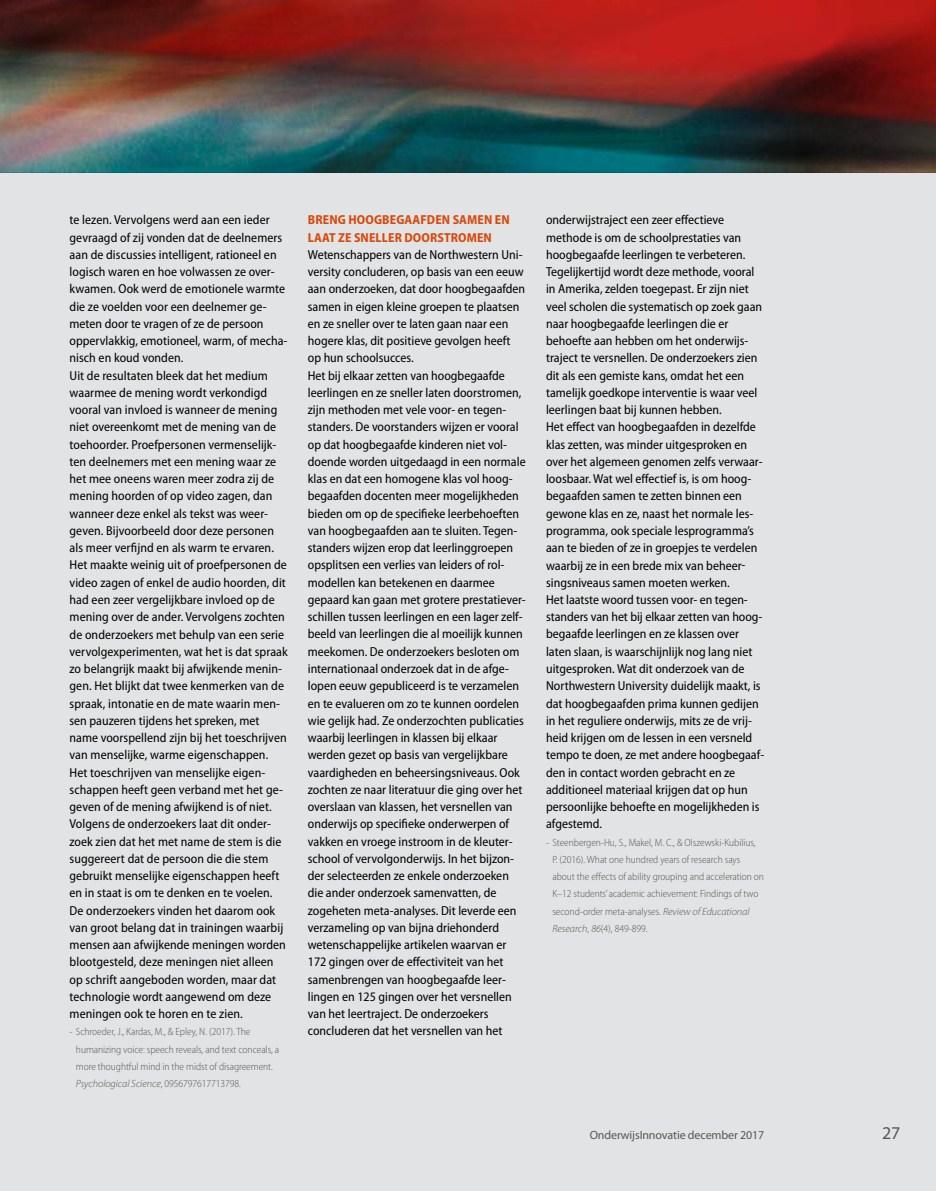
<style>
.page{position:relative;width:936px;height:1191px;background:#fff}
.page>*{position:absolute;margin:0;border:0;box-sizing:border-box;transform-origin:0 0}
.t1{font:18px "Myriad Pro";color:#575756}
.t2{font:semi-condensed 13.05px/17.2px "Myriad Pro";color:#000}
.t3{font:700 semi-condensed 13.05px/17.2px "Myriad Pro";letter-spacing:.01em;color:#d7490c}
.t4{font:12px "Myriad Pro";letter-spacing:-.01em;color:#575756}
.t5{font:300 semi-condensed 10.5px/17.2px "Myriad Pro";letter-spacing:-.005em;color:#575756}
.s1{font-style:italic;font-stretch:normal}
</style>
<div class="page">
<div style="left:0;top:172px;width:935px;height:1019px;background:#e2e3e4"></div>
<img style="left:0;top:0;width:935px;height:172px">
<p class="t2" style="left:70px;top:212px;width:220px">te lezen. Vervolgens werd aan een ieder gevraagd of zij vonden dat de deelnemers aan de discussies intelligent, rationeel en logisch waren en hoe volwassen ze over&shy;kwamen. Ook werd de emotionele warmte die ze voelden voor een deelnemer ge&shy;meten door te vragen of ze de persoon oppervlakkig, emotioneel, warm, of mecha&shy;nisch en koud vonden.<br>Uit de resultaten bleek dat het medium waarmee de mening wordt verkondigd vooral van invloed is wanneer de mening niet overeenkomt met de mening van de toehoorder. Proefpersonen vermenselijk&shy;ten deelnemers met een mening waar ze het mee oneens waren meer zodra zij de mening hoorden of op video zagen, dan wanneer deze enkel als tekst was weer&shy;geven. Bijvoorbeeld door deze personen als meer verfijnd en als warm te ervaren.<br>Het maakte weinig uit of proefpersonen de video zagen of enkel de audio hoorden, dit had een zeer vergelijkbare invloed op de mening over de ander. Vervolgens zochten de onderzoekers met behulp van een serie vervolgexperimenten, wat het is dat spraak zo belangrijk maakt bij afwijkende menin&shy;gen. Het blijkt dat twee kenmerken van de spraak, intonatie en de mate waarin men&shy;sen pauzeren tijdens het spreken, met name voorspellend zijn bij het toeschrijven van menselijke, warme eigenschappen.<br>Het toeschrijven van menselijke eigen&shy;schappen heeft geen verband met het ge&shy;geven of de mening afwijkend is of niet.<br>Volgens de onderzoekers laat dit onder&shy;zoek zien dat het met name de stem is die suggereert dat de persoon die die stem gebruikt menselijke eigenschappen heeft en in staat is om te denken en te voelen.<br>De onderzoekers vinden het daarom ook van groot belang dat in trainingen waarbij mensen aan afwijkende meningen worden blootgesteld, deze meningen niet alleen op schrift aangeboden worden, maar dat technologie wordt aangewend om deze meningen ook te horen en te zien.</p>
<p class="t5" style="left:76px;top:1023px;width:205px;text-indent:-6px">- Schroeder, J., Kardas, M., &amp; Epley, N. (2017). The humanizing voice: speech reveals, and text conceals, a more thoughtful mind in the midst of disagreement.<br><span class="s1">Psychological Science</span>, 0956797617713798.</p>
<p class="t3" style="left:308px;top:211px;width:203px">BRENG HOOGBEGAAFDEN SAMEN EN<br>LAAT ZE SNELLER DOORSTROMEN</p>
<p class="t2" style="left:308px;top:246px;width:219px">Wetenschappers van de Northwestern Uni&shy;versity concluderen, op basis van een eeuw aan onderzoeken, dat door hoogbegaafden samen in eigen kleine groepen te plaatsen en ze sneller over te laten gaan naar een hogere klas, dit positieve gevolgen heeft op hun schoolsucces.<br>Het bij elkaar zetten van hoogbegaafde leerlingen en ze sneller laten doorstromen, zijn methoden met vele voor- en tegen&shy;standers. De voorstanders wijzen er vooral op dat hoogbegaafde kinderen niet vol&shy;doende worden uitgedaagd in een normale klas en dat een homogene klas vol hoog&shy;begaafden docenten meer mogelijkheden bieden om op de specifieke leerbehoeften van hoogbegaafden aan te sluiten. Tegen&shy;standers wijzen erop dat leerlinggroepen opsplitsen een verlies van leiders of rol&shy;modellen kan betekenen en daarmee gepaard kan gaan met grotere prestatiever&shy;schillen tussen leerlingen en een lager zelf&shy;beeld van leerlingen die al moeilijk kunnen meekomen. De onderzoekers besloten om internationaal onderzoek dat in de afge&shy;lopen eeuw gepubliceerd is te verzamelen en te evalueren om zo te kunnen oordelen wie gelijk had. Ze onderzochten publicaties waarbij leerlingen in klassen bij elkaar werden gezet op basis van vergelijkbare vaardigheden en beheersingsniveaus. Ook zochten ze naar literatuur die ging over het overslaan van klassen, het versnellen van onderwijs op specifieke onderwerpen of vakken en vroege instroom in de kleuter&shy;school of vervolgonderwijs. In het bijzon&shy;der selecteerden ze enkele onderzoeken die ander onderzoek samenvatten, de zogeheten meta-analyses. Dit leverde een verzameling op van bijna driehonderd wetenschappelijke artikelen waarvan er 172 gingen over de effectiviteit van het samenbrengen van hoogbegaafde leer&shy;lingen en 125 gingen over het versnellen van het leertraject. De onderzoekers concluderen dat het versnellen van het</p>
<p class="t2" style="left:546px;top:212px;width:220px">onderwijstraject een zeer effectieve methode is om de schoolprestaties van hoogbegaafde leerlingen te verbeteren.<br>Tegelijkertijd wordt deze methode, vooral in Amerika, zelden toegepast. Er zijn niet veel scholen die systematisch op zoek gaan naar hoogbegaafde leerlingen die er behoefte aan hebben om het onderwijs&shy;traject te versnellen. De onderzoekers zien dit als een gemiste kans, omdat het een tamelijk goedkope interventie is waar veel leerlingen baat bij kunnen hebben.<br>Het effect van hoogbegaafden in dezelfde klas zetten, was minder uitgesproken en over het algemeen genomen zelfs verwaar&shy;loosbaar. Wat wel effectief is, is om hoog&shy;begaafden samen te zetten binnen een gewone klas en ze, naast het normale les&shy;programma, ook speciale lesprogramma’s aan te bieden of ze in groepjes te verdelen waarbij ze in een brede mix van beheer&shy;singsniveaus samen moeten werken.<br>Het laatste woord tussen voor- en tegen&shy;standers van het bij elkaar zetten van hoog&shy;begaafde leerlingen en ze klassen over laten slaan, is waarschijnlijk nog lang niet uitgesproken. Wat dit onderzoek van de Northwestern University duidelijk maakt, is dat hoogbegaafden prima kunnen gedijen in het reguliere onderwijs, mits ze de vrij&shy;heid krijgen om de lessen in een versneld tempo te doen, ze met andere hoogbegaaf&shy;den in contact worden gebracht en ze additioneel materiaal krijgen dat op hun persoonlijke behoefte en mogelijkheden is afgestemd.</p>
<p class="t5" style="left:552px;top:833px;width:213px;text-indent:-6px">- Steenbergen-Hu, S., Makel, M. C., &amp; Olszewski-Kubilius,<br>P. (2016). What one hundred years of research says about the effects of ability grouping and acceleration on K–12 students’ academic achievement: Findings of two second-order meta-analyses. <span class="s1">Review of Educational Research, 86</span>(4), 849-899.</p>
<p class="t4" style="left:589px;top:1128px;width:176px">OnderwijsInnovatie december 2017</p>
<h1 class="t1" style="left:882px;top:1123px;width:20px">27</h1>
</div>
